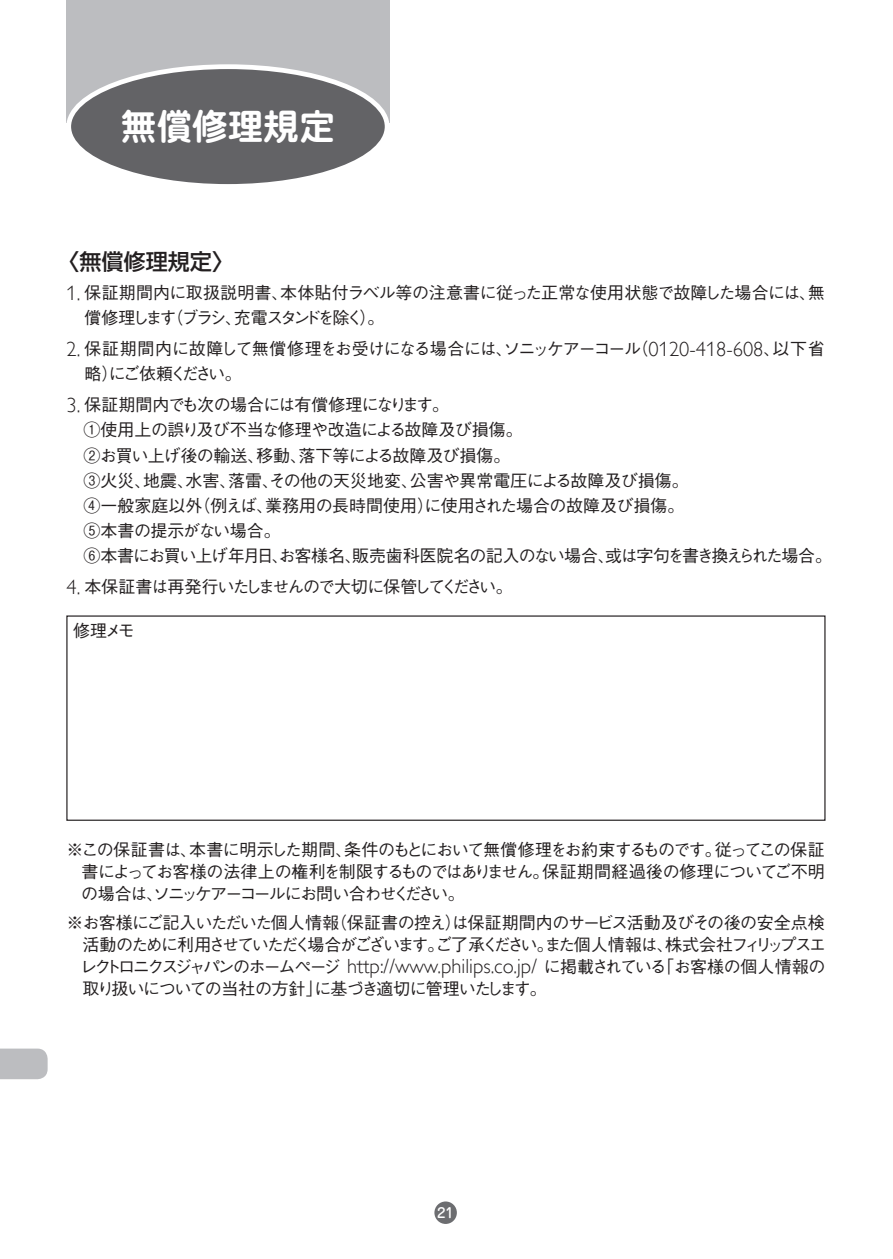
<style>
.page{position:relative;width:893px;height:1259px;background:#fff}
.page>*{position:absolute;margin:0;border:0;box-sizing:border-box;transform-origin:0 0}
.t1{font:35.7px "Jun 501 Pro Bold 90 pv RKSJ H";color:#fff}
.t2{font:22.2px "Shin Go Pro Medium 90 pv RKSJ H";color:#231f20}
.t3{font:17.1px/25.2px "Gothic BBB Pro Medium 90 pv RKSJ H";letter-spacing:-.04em;color:#231f20}
.t4{font:17.1px/25.2px "Gothic BBB Pro Medium 90 pv RKSJ H";letter-spacing:-.065em;color:#231f20}
.t5{font:17.1px "Gothic BBB Pro Medium 90 pv RKSJ H";letter-spacing:-.08em;color:#231f20}
.t6{font:13.5px "Jun 34 Pro Medium 90 pv RKSJ H";color:#fff}
.s1{font-family:"Gill Sans Alt One WGL Light";font-size:20.4px}
</style>
<div class="page">
<div style="left:434px;top:1201px;width:23px;height:23px;background:#6c6d70;border-radius:50%"></div>
<svg style="left:0;top:1048px;width:48px;height:31px"></svg>
<div style="left:66px;top:0;width:323px;height:122px;background:#bcbdc0"></div>
<div style="left:69px;top:67px;width:318px;height:119px;background:#636366;border-radius:50%"></div>
<div style="left:66px;top:64px;width:323px;height:125px;border:5px solid #fff;border-radius:50%"></div>
<div style="left:66px;top:615px;width:759px;height:206px;border:1px solid #231f20"></div>
<h1 class="t1" style="left:121px;top:113px;width:216px">無償修理規定</h1>
<p class="t2" style="left:57px;top:253px;width:178px">〈無償修理規定〉</p>
<p class="t3" style="left:85px;top:282px;width:742px;text-indent:-18px"><span class="s1">1.</span> 保証期間内に取扱説明書、本体貼付ラベル等の注意書に従った正常な使用状態で故障した場合には、無償修理します（ブラシ、充電スタンドを除く）。</p>
<p class="t4" style="left:85px;top:338px;width:742px;text-indent:-18px"><span class="s1">2.</span> 保証期間内に故障して無償修理をお受けになる場合には、ソニッケアーコール（<span class="s1">0120-418-608</span>、以下省略）にご依頼ください。</p>
<p class="t3" style="left:66px;top:395px;width:767px"><span class="s1">3.</span> 保証期間内でも次の場合には有償修理になります。<br>　①使用上の誤り及び不当な修理や改造による故障及び損傷。<br>　②お買い上げ後の輸送、移動、落下等による故障及び損傷。<br>　③火災、地震、水害、落雷、その他の天災地変、公害や異常電圧による故障及び損傷。<br>　④一般家庭以外（例えば、業務用の長時間使用）に使用された場合の故障及び損傷。<br>　⑤本書の提示がない場合。<br>　⑥本書にお買い上げ年月日、お客様名、販売歯科医院名の記入のない場合、或は字句を書き換えられた場合。</p>
<p class="t5" style="left:67px;top:580px;width:448px"><span class="s1">4.</span> 本保証書は再発行いたしませんので大切に保管してください。</p>
<p class="t3" style="left:73px;top:620px;width:63px">修理メモ</p>
<p class="t3" style="left:81px;top:841px;width:745px;line-height:22.2px;text-align:justify;text-indent:-15px">※この保証書は、本書に明示した期間、条件のもとにおいて無償修理をお約束するものです。従ってこの保証書によってお客様の法律上の権利を制限するものではありません。保証期間経過後の修理についてご不明の場合は、ソニッケアーコールにお問い合わせください。</p>
<p class="t3" style="left:80px;top:913px;width:748px;line-height:22.2px;text-align:justify;text-indent:-14px">※お客様にご記入いただいた個人情報（保証書の控え）は保証期間内のサービス活動及びその後の安全点検活動のために利用させていただく場合がございます。ご了承ください。また個人情報は、株式会社フィリップスエレクトロニクスジャパンのホームページ <span class="s1">http://www.philips.co.jp/</span> に掲載されている「お客様の個人情報の取り扱いについての当社の方針」に基づき適切に管理いたします。</p>
<p class="t6" style="left:437px;top:1208px;width:19px">21</p>
</div>
